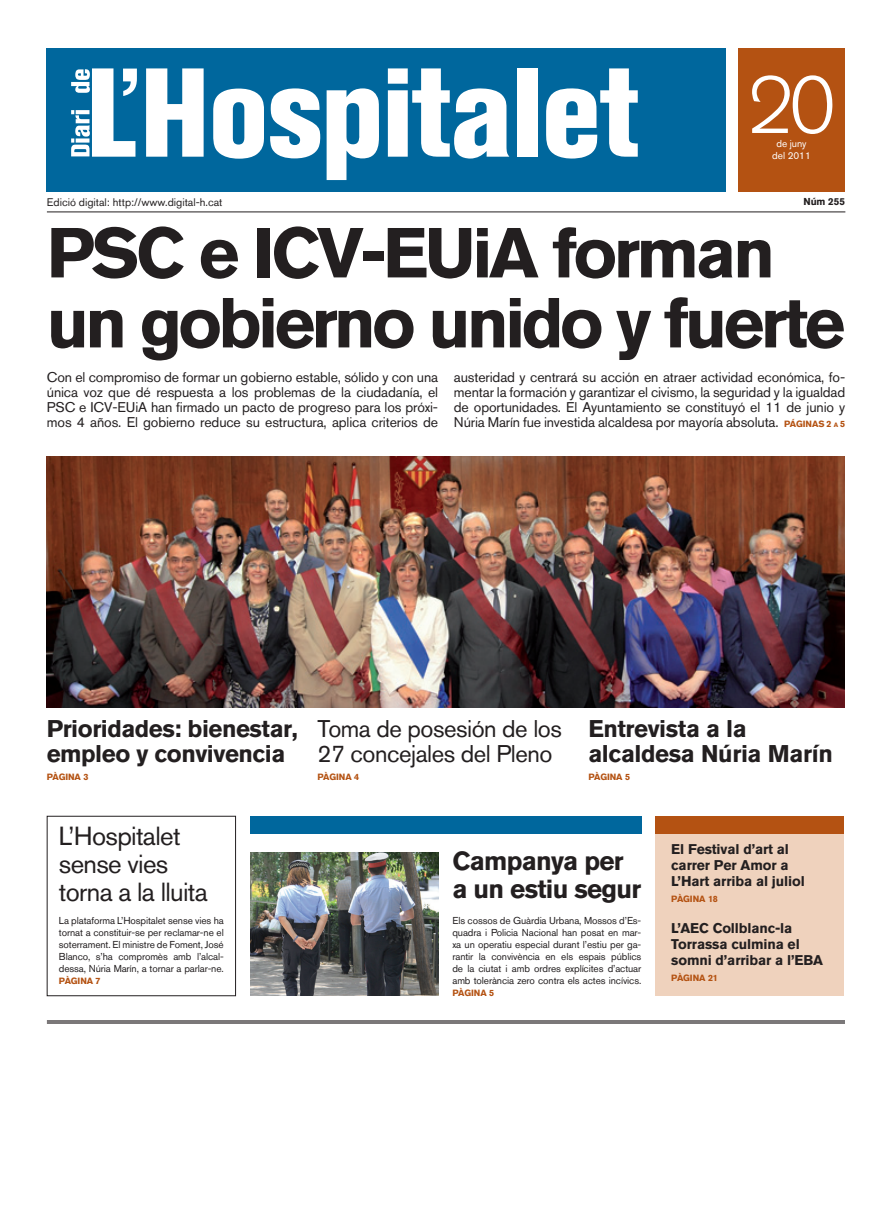
<style>
.page{position:relative;width:893px;height:1220px;background:#fff}
.page>*{position:absolute;margin:0;border:0;box-sizing:border-box;transform-origin:0 0}
.t1{font:300 80px "Akzidenz Grotesk BQ";color:#fff}
.t2{font:700 70px/70px "Akzidenz Grotesk BQ";letter-spacing:-.05em;color:#231f20}
.t3{font:26px/28px "Akzidenz Grotesk BQ";letter-spacing:-.025em;color:#231f20}
.t4{font:700 26px/28px "Akzidenz Grotesk BQ";letter-spacing:-.03em;color:#231f20}
.t5{font:700 24px/25px "Akzidenz Grotesk BQ";letter-spacing:-.02em;color:#231f20}
.t6{font:24px/25px "Akzidenz Grotesk BQ";letter-spacing:-.02em;color:#231f20}
.t7{font:14px/15px "Akzidenz Grotesk BQ";letter-spacing:-.01em;color:#231f20;text-align:justify}
.t8{font:700 14px/16px "Akzidenz Grotesk BQ";letter-spacing:-.01em;color:#231f20}
.t9{font:11px "Akzidenz Grotesk BQ";color:#231f20}
.t10{font:10px/12px "Akzidenz Grotesk BQ";letter-spacing:-.01em;color:#231f20;text-align:justify}
.t11{font:10px/12px "Akzidenz Grotesk BQ";letter-spacing:-.005em;color:#fff;text-align:center}
.t12{font:700 10px "Akzidenz Grotesk BQ";letter-spacing:-.01em;color:#231f20}
.t13{font:700 9px "Akzidenz Grotesk BQ";letter-spacing:-.01em;color:#b45212}
.s1{font-weight:700;font-size:9px;color:#b45212}
.s2{font-weight:700;font-size:6.3px;color:#b45212}
</style>
<div class="page">
<hr style="left:47px;top:212px;width:798px;height:1px;background:#231f20">
<div style="left:738px;top:48px;width:107px;height:144px;background:#b45212"></div>
<div style="left:46px;top:48px;width:679px;height:144px;background:#00679d"></div>
<svg style="left:146px;top:68px;width:58px;height:89px"></svg>
<svg style="left:213px;top:89px;width:51px;height:70px"></svg>
<svg style="left:270px;top:88px;width:50px;height:70px"></svg>
<svg style="left:327px;top:88px;width:52px;height:92px"></svg>
<svg style="left:388px;top:68px;width:121px;height:91px"></svg>
<div style="left:517px;top:68px;width:20px;height:89px;background:#fff"></div>
<svg style="left:546px;top:68px;width:92px;height:91px"></svg>
<svg style="left:71px;top:68px;width:66px;height:89px"></svg>
<img style="left:250px;top:852px;width:189px;height:144px">
<div style="left:250px;top:816px;width:391px;height:18px;background:#00679d"></div>
<hr style="left:47px;top:1020px;width:798px;height:4px;background:#7b7879">
<div style="left:47px;top:816px;width:189px;height:180px;border:1px solid #231f20"></div>
<div style="left:655px;top:816px;width:189px;height:180px;background:#efd2bd"></div>
<div style="left:655px;top:816px;width:189px;height:18px;background:#b45212"></div>
<img style="left:47px;top:456px;width:798px;height:252px">
<h1 class="t1" style="left:747px;top:60px;width:90px">20</h1>
<p class="t11" style="left:772px;top:137px;width:40px">de juny del 2011</p>
<p class="t9" style="left:47px;top:195px;width:177px">Edició digital: http://www.digital-h.cat</p>
<p class="t12" style="left:803px;top:196px;width:43px">Núm 255</p>
<h2 class="t2" style="left:47px;top:218px;width:800px">PSC e ICV-EUiA forman un gobierno unido y fuerte</h2>
<p class="t7" style="left:47px;top:369px;width:393px">Con el compromiso de formar un gobierno estable, sólido y con una única voz que dé respuesta a los problemas de la ciudadanía, el PSC e ICV-EUiA han firmado un pacto de progreso para los próxi&shy;mos 4 años. El gobierno reduce su estructura, aplica criterios de</p>
<p class="t7" style="left:454px;top:369px;width:393px">austeridad y centrará su acción en atraer actividad económica, fo&shy;mentar la formación y garantizar el civismo, la seguridad y la igualdad de oportunidades. El Ayuntamiento se constituyó el 11 de junio y Núria Marín fue investida alcaldesa por mayoría absoluta. <span class="s1">PÁGINas 2</span> <span class="s2">a</span> <span class="s1">5</span></p>
<h3 class="t5" style="left:47px;top:716px;width:252px">Prioridades: bienestar, empleo y convivencia</h3>
<p class="t13" style="left:47px;top:772px;width:43px">PÀGINa 3</p>
<h3 class="t3" style="left:59px;top:822px;width:150px">L’Hospitalet sense vies torna a la lluita</h3>
<p class="t10" style="left:59px;top:914px;width:166px">La plataforma L’Hospitalet sense vies ha tornat a constituir-se per reclamar-ne el soterrament. El ministre de Foment, José Blanco, s’ha compromès amb l’alcal&shy;dessa, Núria Marín, a tornar a parlar-ne.</p>
<p class="t13" style="left:59px;top:976px;width:43px">PÀGINA 7</p>
<h3 class="t6" style="left:317px;top:716px;width:246px">Toma de posesión de los<br>27 concejales del Pleno</h3>
<p class="t13" style="left:317px;top:772px;width:43px">PÀGINa 4</p>
<h3 class="t5" style="left:588px;top:716px;width:246px">Entrevista a la alcaldesa Núria Marín</h3>
<p class="t13" style="left:588px;top:772px;width:43px">PÀGINa 5</p>
<h3 class="t4" style="left:452px;top:847px;width:190px">Campanya per a un estiu segur</h3>
<p class="t10" style="left:452px;top:914px;width:190px">Els cossos de Guàrdia Urbana, Mossos d’Es&shy;quadra i Policia Nacional han posat en mar&shy;xa un operatiu especial durant l’estiu per ga&shy;rantir la convivència en els espais públics de la ciutat i amb ordres explícites d’actuar amb tolerància zero contra els actes incívics.</p>
<p class="t13" style="left:452px;top:988px;width:43px">PÀGINa 5</p>
<p class="t8" style="left:671px;top:841px;width:135px">El Festival d’art al carrer Per Amor a<br>L’Hart arriba al juliol</p>
<p class="t13" style="left:671px;top:894px;width:48px">PÀGINA 18</p>
<p class="t8" style="left:671px;top:920px;width:153px">L’AEC Collblanc-la<br>Torrassa culmina el somni d’arribar a l’EBA</p>
<p class="t13" style="left:671px;top:973px;width:48px">PÀGINA 21</p>
</div>
